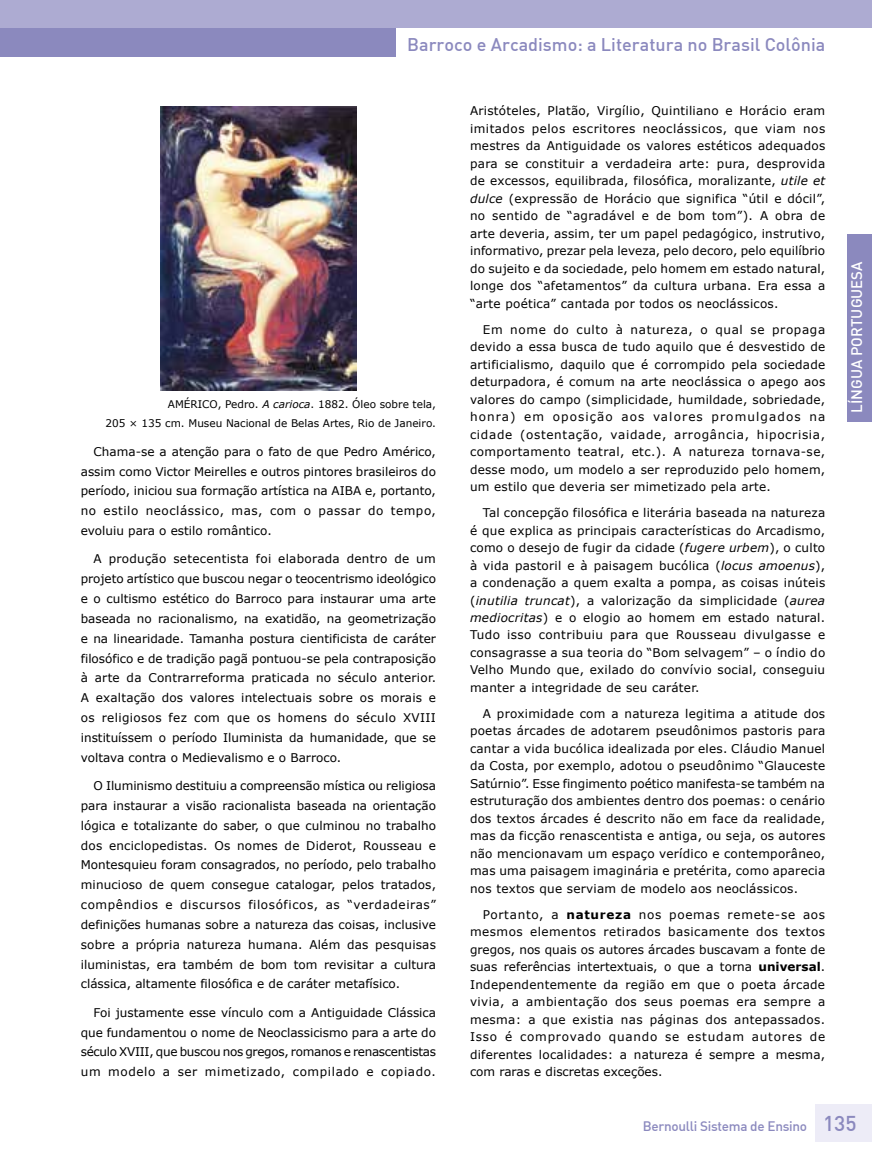
<style>
.page{position:relative;width:872px;height:1170px;background:#fff}
.page>*{position:absolute;margin:0;border:0;box-sizing:border-box;transform-origin:0 0}
.t1{font:500 18px "DIN";color:#8b89be}
.t2{font:500 15px "DIN";color:#fff}
.t3{font:500 13.5px "DIN Alternate";letter-spacing:-.02em;color:#8b89be}
.t4{font:12px/17.4px "Verdana";letter-spacing:.02em;color:#000;text-align:justify}
.t5{font:10.5px/19px "Verdana";color:#000;text-align:right}
.s1{font-style:italic}
.s2{font-weight:700}
.s3{font-family:"DIN";font-size:21px}
</style>
<div class="page">
<div style="left:0;top:28px;width:673px;height:28px;background:#8b89be"></div>
<div style="left:0;top:0;width:872px;height:28px;background:#adabd2"></div>
<div style="left:847px;top:234px;width:25px;height:187px;background:#8b89be"></div>
<div style="left:815px;top:1104px;width:57px;height:37px;background:#edecf7"></div>
<img style="left:160px;top:106px;width:196px;height:284px">
<div style="left:396px;top:28px;width:476px;height:29px;background:#fff"></div>
<h1 class="t1" style="left:407px;top:33px;width:420px">Barroco e Arcadismo: a Literatura no Brasil Colônia</h1>
<p class="t5" style="left:105px;top:395px;width:332px">AMÉRICO, Pedro. <span class="s1">A carioca</span>. 1882. Óleo sobre tela,<br>205 × 135 cm. Museu Nacional de Belas Artes, Rio de Janeiro.</p>
<p class="t4" style="left:81px;top:441px;width:357px;line-height:19.8px;text-indent:13px">Chama-se a atenção para o fato de que Pedro Américo, assim como Victor Meirelles e outros pintores brasileiros do período, iniciou sua formação artística na AIBA e, portanto, no estilo neoclássico, mas, com o passar do tempo, evoluiu para o estilo romântico.</p>
<p class="t4" style="left:81px;top:549px;width:357px;line-height:19.8px;text-indent:13px">A produção setecentista foi elaborada dentro de um projeto artístico que buscou negar o teocentrismo ideológico e o cultismo estético do Barroco para instaurar uma arte baseada no racionalismo, na exatidão, na geometrização e na linearidade. Tamanha postura cientificista de caráter filosófico e de tradição pagã pontuou-se pela contraposição à arte da Contrarreforma praticada no século anterior.<br>A exaltação dos valores intelectuais sobre os morais e os religiosos fez com que os homens do século XVIII instituíssem o período Iluminista da humanidade, que se voltava contra o Medievalismo e o Barroco.</p>
<p class="t4" style="left:81px;top:775px;width:357px;line-height:19.8px;text-indent:13px">O Iluminismo destituiu a compreensão mística ou religiosa para instaurar a visão racionalista baseada na orientação lógica e totalizante do saber, o que culminou no trabalho dos enciclopedistas. Os nomes de Diderot, Rousseau e Montesquieu foram consagrados, no período, pelo trabalho minucioso de quem consegue catalogar, pelos tratados, compêndios e discursos filosóficos, as “verdadeiras” definições humanas sobre a natureza das coisas, inclusive sobre a própria natureza humana. Além das pesquisas iluministas, era também de bom tom revisitar a cultura clássica, altamente filosófica e de caráter metafísico.</p>
<p class="t4" style="left:81px;top:1002px;width:357px;line-height:19.8px;text-indent:13px">Foi justamente esse vínculo com a Antiguidade Clássica que fundamentou o nome de Neoclassicismo para a arte do século XVIII, que buscou nos gregos, romanos e renascentistas um modelo a ser mimetizado, compilado e copiado.</p>
<p class="t4" style="left:470px;top:102px;width:357px">Aristóteles, Platão, Virgílio, Quintiliano e Horácio eram imitados pelos escritores neoclássicos, que viam nos mestres da Antiguidade os valores estéticos adequados para se constituir a verdadeira arte: pura, desprovida de excessos, equilibrada, filosófica, moralizante, <span class="s1">utile et dulce</span> (expressão de Horácio que significa “útil e dócil”, no sentido de “agradável e de bom tom”). A obra de arte deveria, assim, ter um papel pedagógico, instrutivo, informativo, prezar pela leveza, pelo decoro, pelo equilíbrio do sujeito e da sociedade, pelo homem em estado natural, longe dos “afetamentos” da cultura urbana. Era essa a “arte poética” cantada por todos os neoclássicos.</p>
<p class="t4" style="left:470px;top:320px;width:357px;text-indent:13px">Em nome do culto à natureza, o qual se propaga devido a essa busca de tudo aquilo que é desvestido de artificialismo, daquilo que é corrompido pela sociedade deturpadora, é comum na arte neoclássica o apego aos valores do campo (simplicidade, humildade, sobriedade, honra) em oposição aos valores promulgados na cidade (ostentação, vaidade, arrogância, hipocrisia, comportamento teatral, etc.). A natureza tornava-se, desse modo, um modelo a ser reproduzido pelo homem, um estilo que deveria ser mimetizado pela arte.</p>
<p class="t4" style="left:470px;top:504px;width:357px;text-indent:13px">Tal concepção filosófica e literária baseada na natureza é que explica as principais características do Arcadismo, como o desejo de fugir da cidade (<span class="s1">fugere urbem</span>), o culto à vida pastoril e à paisagem bucólica (<span class="s1">locus amoenus</span>), a condenação a quem exalta a pompa, as coisas inúteis (<span class="s1">inutilia truncat</span>), a valorização da simplicidade (<span class="s1">aurea mediocritas</span>) e o elogio ao homem em estado natural.<br>Tudo isso contribuiu para que Rousseau divulgasse e consagrasse a sua teoria do “Bom selvagem” – o índio do Velho Mundo que, exilado do convívio social, conseguiu manter a integridade de seu caráter.</p>
<p class="t4" style="left:470px;top:704px;width:357px;text-indent:13px">A proximidade com a natureza legitima a atitude dos poetas árcades de adotarem pseudônimos pastoris para cantar a vida bucólica idealizada por eles. Cláudio Manuel da Costa, por exemplo, adotou o pseudônimo “Glauceste Satúrnio”. Esse fingimento poético manifesta-se também na estruturação dos ambientes dentro dos poemas: o cenário dos textos árcades é descrito não em face da realidade, mas da ficção renascentista e antiga, ou seja, os autores não mencionavam um espaço verídico e contemporâneo, mas uma paisagem imaginária e pretérita, como aparecia nos textos que serviam de modelo aos neoclássicos.</p>
<p class="t4" style="left:470px;top:905px;width:357px;text-indent:13px">Portanto, a <span class="s2">natureza</span> nos poemas remete-se aos mesmos elementos retirados basicamente dos textos gregos, nos quais os autores árcades buscavam a fonte de suas referências intertextuais, o que a torna <span class="s2">universal</span>.<br>Independentemente da região em que o poeta árcade vivia, a ambientação dos seus poemas era sempre a mesma: a que existia nas páginas dos antepassados.<br>Isso é comprovado quando se estudam autores de diferentes localidades: a natureza é sempre a mesma, com raras e discretas exceções.</p>
<p class="t2" style="left:847px;top:412px;width:153px;rotate:-90deg">LÍNGUA PORTUGUESA</p>
<p class="t3" style="left:643px;top:1117px;width:215px">Bernoulli Sistema de Ensino <span class="s3">135</span></p>
</div>
